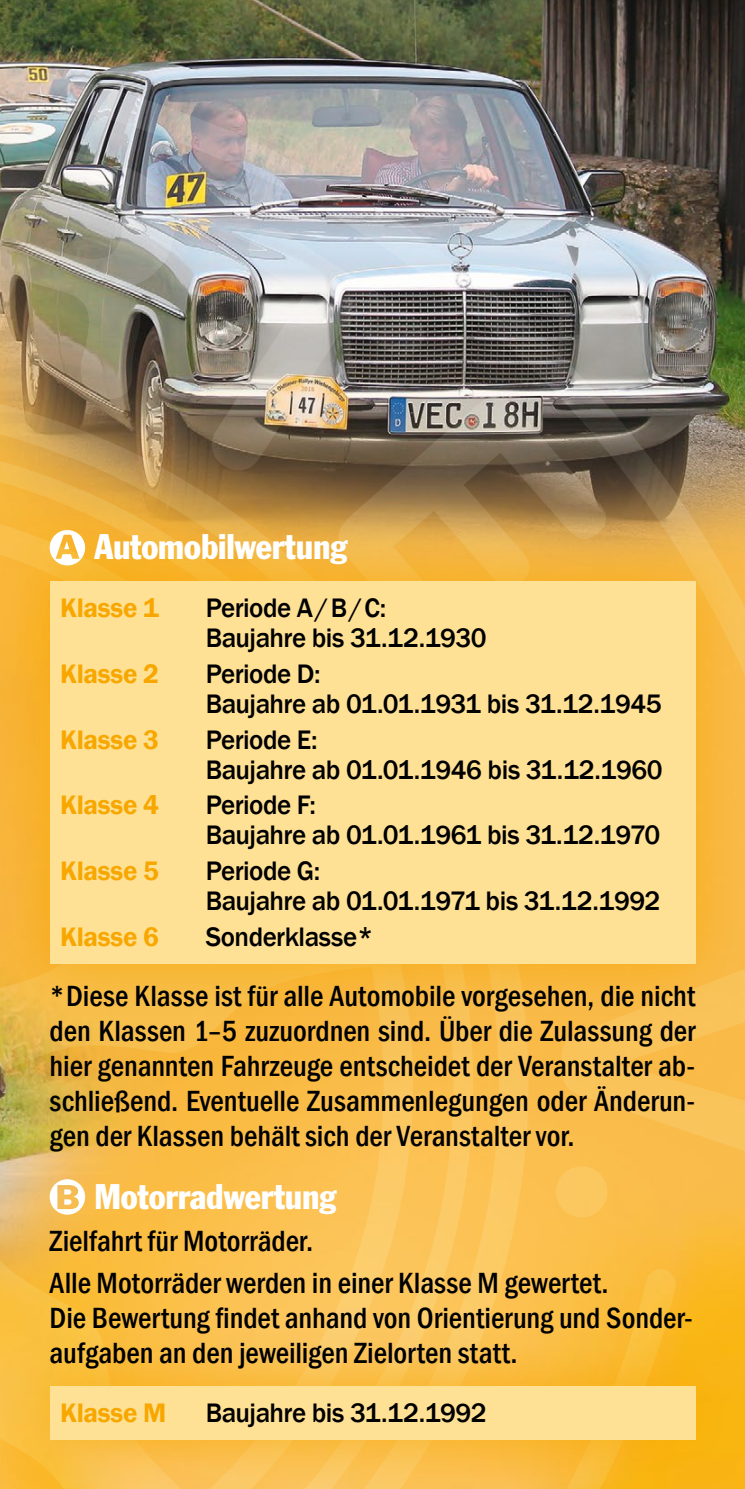
<style>
.page{position:relative;width:745px;height:1489px;background:#fff}
.page>*{position:absolute;margin:0;border:0;box-sizing:border-box;transform-origin:0 0}
.t1{font:condensed 35px "Franklin Gothic";letter-spacing:-.005em;color:#fff}
.t2{font:500 condensed 30px/35px "Franklin Gothic";color:#000}
.t3{font:500 27.5px/30px "Franklin Gothic";letter-spacing:-.02em;color:#000}
.t4{font:600 27.5px "Franklin Gothic";letter-spacing:-.015em;color:#f7a700}
</style>
<div class="page">
<img style="left:0;top:0;width:744px;height:49px">
<img style="left:0;top:49px;width:744px;height:1281px">
<div style="left:0;top:526px;width:744px;height:494px;background:#f7a700;opacity:.75"></div>
<div style="left:50px;top:581px;width:644px;height:383px;background:#ffe195"></div>
<div style="left:0;top:1330px;width:744px;height:158px;background:#f7a700;opacity:.75"></div>
<div style="left:50px;top:1385px;width:644px;height:54px;background:#ffe195"></div>
<svg style="left:50px;top:530px;width:35px;height:35px"></svg>
<svg style="left:50px;top:1179px;width:35px;height:35px"></svg>
<p class="t1" style="left:94px;top:525px;width:254px">Automobilwertung</p>
<p class="t4" style="left:60px;top:591px;width:100px">Klasse 1</p>
<p class="t3" style="left:206px;top:593px;width:282px">Periode A/B/C:<br>Baujahre bis 31.12.1930</p>
<p class="t4" style="left:60px;top:656px;width:100px">Klasse 2</p>
<p class="t3" style="left:206px;top:659px;width:457px">Periode D:<br>Baujahre ab 01.01.1931 bis 31.12.1945</p>
<p class="t4" style="left:60px;top:722px;width:100px">Klasse 3</p>
<p class="t3" style="left:206px;top:724px;width:458px">Periode E:<br>Baujahre ab 01.01.1946 bis 31.12.1960</p>
<p class="t4" style="left:60px;top:788px;width:100px">Klasse 4</p>
<p class="t3" style="left:206px;top:790px;width:455px">Periode F:<br>Baujahre ab 01.01.1961 bis 31.12.1970</p>
<p class="t4" style="left:60px;top:853px;width:100px">Klasse 5</p>
<p class="t3" style="left:206px;top:856px;width:456px">Periode G:<br>Baujahre ab 01.01.1971 bis 31.12.1992</p>
<p class="t4" style="left:60px;top:919px;width:100px">Klasse 6</p>
<p class="t3" style="left:206px;top:921px;width:169px">Sonderklasse*</p>
<p class="t2" style="left:50px;top:977px;width:646px;text-align:justify">*Diese Klasse ist für alle Automobile vorgesehen, die nicht den Klassen 1–5 zuzuordnen sind. Über die Zulassung der hier genannten Fahrzeuge entscheidet der Veranstalter ab&shy;schließend. Eventuelle Zusammenlegungen oder Änderun&shy;gen der Klassen behält sich der Veranstalter vor.</p>
<p class="t1" style="left:94px;top:1175px;width:243px">Motorradwertung</p>
<p class="t2" style="left:50px;top:1219px;width:560px;line-height:42px">Zielfahrt für Motorräder.<br>Alle Motorräder werden in einer Klasse M gewertet.</p>
<p class="t2" style="left:50px;top:1300px;width:644px">Die Bewertung findet anhand von Orientierung und Sonder&shy;aufgaben an den jeweiligen Zielorten statt.</p>
<p class="t4" style="left:60px;top:1395px;width:107px">Klasse M</p>
<p class="t3" style="left:206px;top:1397px;width:282px">Baujahre bis 31.12.1992</p>
</div>
